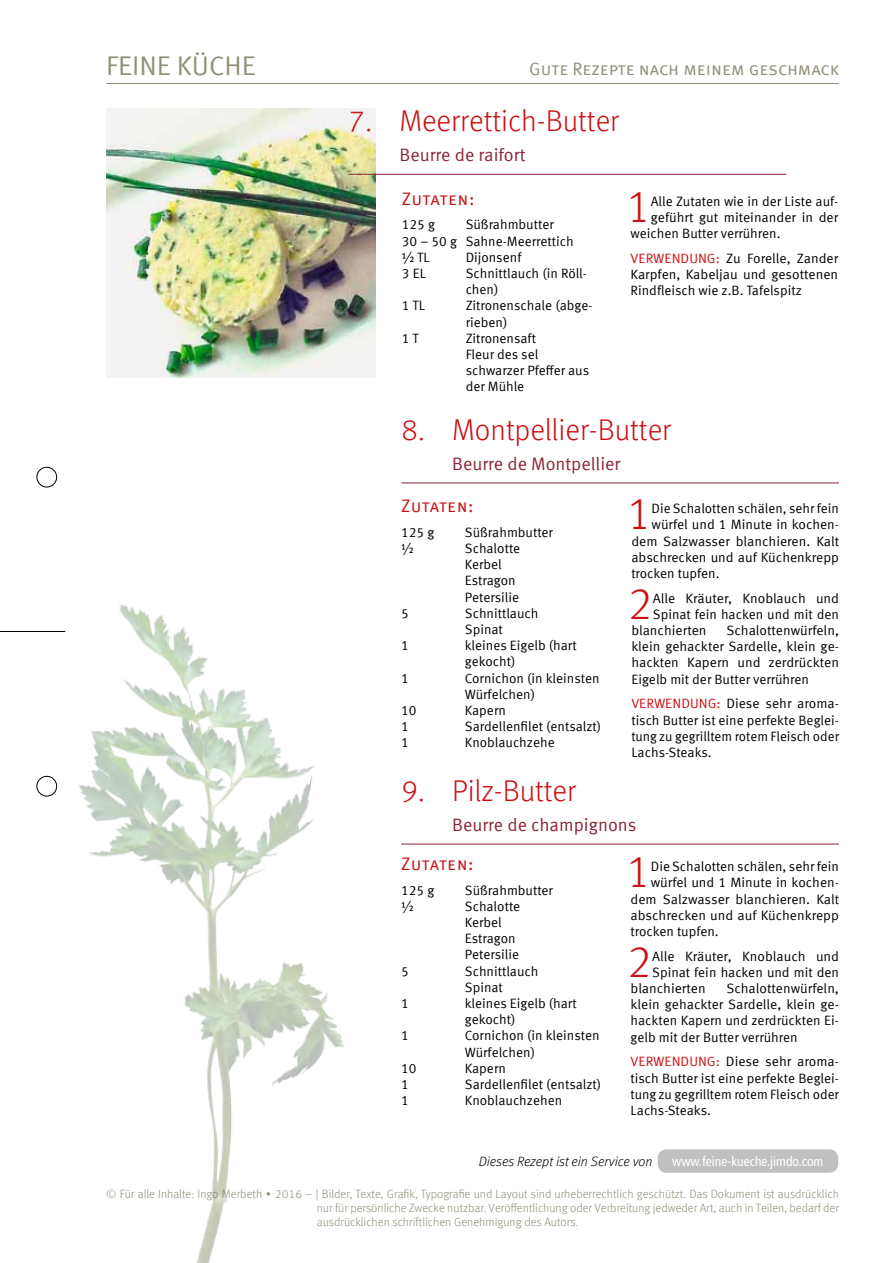
<style>
.page{position:relative;width:893px;height:1263px;background:#fff}
.page>*{position:absolute;margin:0;border:0;box-sizing:border-box;transform-origin:0 0}
.t1{font:300 45.3px "Meta Offc";color:#cd1013}
.t2{font:300 30px "Meta Offc";color:#cd1013}
.t3{font:27px "Meta Sc Offc Norm";color:#918f79}
.t4{font:18px "Meta Offc Norm";color:#8a2537}
.t5{font:18px "Meta Sc Offc Norm";letter-spacing:-.005em;color:#918f79}
.t6{font:18px "Meta Sc Offc Norm";letter-spacing:.01em;color:#cd1013}
.t7{font:13.5px/16.2px "Meta Offc Norm";color:#000}
.t8{font:italic 300 13.5px "Meta Offc";color:#000}
.t9{font:condensed 13.5px "Frutiger LT Std";color:#fff}
.t10{font:300 12px/14.4px "Meta Offc";color:#918f79;text-align:justify}
.s1{color:#cd1013}
</style>
<div class="page">
<hr style="left:106px;top:83px;width:733px;height:1px;background:#918f79">
<div style="left:37px;top:467px;width:20px;height:20px;border:1px solid #000;border-radius:50%"></div>
<div style="left:37px;top:776px;width:20px;height:20px;border:1px solid #000;border-radius:50%"></div>
<hr style="left:0;top:631px;width:65px;height:1px;background:#000">
<div style="left:658px;top:1149px;width:180px;height:24px;background:#bfc0c1;border-radius:9px"></div>
<img style="left:106px;top:108px;width:270px;height:270px">
<hr style="left:348px;top:174px;width:438px;height:1px;background:#8a2537">
<hr style="left:401px;top:483px;width:438px;height:1px;background:#8a2537">
<hr style="left:401px;top:844px;width:438px;height:1px;background:#8a2537">
<img style="left:78px;top:604px;width:266px;height:659px">
<h3 class="t3" style="left:106px;top:50px;width:151px">FEINE KÜCHE</h3>
<h3 class="t5" style="left:529px;top:58px;width:311px">Gute Rezepte nach meinem geschmack</h3>
<h2 class="t2" style="left:348px;top:104px;width:272px">7. Meerrettich-Butter</h2>
<h3 class="t4" style="left:399px;top:144px;width:128px">Beurre de raifort</h3>
<h3 class="t6" style="left:402px;top:188px;width:74px">Zutaten:</h3>
<p class="t7" style="left:402px;top:217px;width:35px">125 g</p>
<p class="t7" style="left:402px;top:217px;width:173px;text-indent:64px">Süßrahmbutter<br>30 – 50 g Sahne-Meerrettich ½ TL</p>
<p class="t7" style="left:466px;top:249px;width:57px">Dijonsenf</p>
<p class="t7" style="left:402px;top:266px;width:26px">3 EL</p>
<p class="t7" style="left:466px;top:266px;width:123px">Schnittlauch (in Röll&shy;chen)</p>
<p class="t7" style="left:402px;top:298px;width:25px">1 TL</p>
<p class="t7" style="left:466px;top:298px;width:128px">Zitronenschale (abge&shy;rieben)</p>
<p class="t7" style="left:402px;top:330px;width:18px">1 T</p>
<p class="t7" style="left:466px;top:330px;width:125px">Zitronensaft<br>Fleur des sel schwarzer Pfeffer aus der Mühle</p>
<h1 class="t1" style="left:625px;top:181px;width:27px">1</h1>
<p class="t7" style="left:651px;top:193px;width:189px">Alle Zutaten wie in der Liste auf-</p>
<p class="t7" style="left:651px;top:210px;width:189px">geführt gut miteinander in der</p>
<p class="t7" style="left:631px;top:226px;width:152px">weichen Butter verrühren.</p>
<p class="t7" style="left:631px;top:251px;width:209px;text-align:justify"><span class="s1">VERWENDUNG:</span> Zu Forelle, Zander Karpfen, Kabeljau und gesottenen Rindfleisch wie z.B. Tafelspitz</p>
<h2 class="t2" style="left:401px;top:412px;width:272px">8. Montpellier-Butter</h2>
<h3 class="t4" style="left:452px;top:453px;width:170px">Beurre de Montpellier</h3>
<h3 class="t6" style="left:401px;top:495px;width:74px">Zutaten:</h3>
<p class="t7" style="left:401px;top:524px;width:35px">125 g</p>
<p class="t7" style="left:465px;top:524px;width:90px">Süßrahmbutter</p>
<p class="t7" style="left:401px;top:540px;width:14px">½</p>
<p class="t7" style="left:465px;top:540px;width:57px">Schalotte<br>Kerbel<br>Estragon<br>Petersilie</p>
<p class="t7" style="left:401px;top:605px;width:9px">5</p>
<p class="t7" style="left:465px;top:605px;width:75px">Schnittlauch<br>Spinat</p>
<p class="t7" style="left:401px;top:638px;width:9px">1</p>
<p class="t7" style="left:465px;top:638px;width:113px">kleines Eigelb (hart gekocht)</p>
<p class="t7" style="left:401px;top:670px;width:9px">1</p>
<p class="t7" style="left:465px;top:670px;width:136px">Cornichon (in kleinsten<br>Würfelchen)</p>
<p class="t7" style="left:401px;top:702px;width:17px">10</p>
<p class="t7" style="left:465px;top:702px;width:42px">Kapern</p>
<p class="t7" style="left:401px;top:719px;width:9px">1</p>
<p class="t7" style="left:465px;top:719px;width:138px">Sardellenfilet (entsalzt)</p>
<p class="t7" style="left:401px;top:735px;width:9px">1</p>
<p class="t7" style="left:465px;top:735px;width:91px">Knoblauchzehe</p>
<h1 class="t1" style="left:626px;top:488px;width:27px">1</h1>
<p class="t7" style="left:652px;top:501px;width:189px">Die Schalotten schälen, sehr fein</p>
<p class="t7" style="left:652px;top:517px;width:189px">würfel und 1 Minute in kochen-</p>
<p class="t7" style="left:631px;top:533px;width:209px">dem Salzwasser blanchieren. Kalt</p>
<p class="t7" style="left:631px;top:549px;width:209px">abschrecken und auf Küchenkrepp</p>
<p class="t7" style="left:631px;top:565px;width:90px">trocken tupfen.</p>
<h1 class="t1" style="left:627px;top:577px;width:27px">2</h1>
<p class="t7" style="left:653px;top:590px;width:188px">Alle Kräuter, Knoblauch und</p>
<p class="t7" style="left:653px;top:606px;width:187px">Spinat fein hacken und mit den</p>
<p class="t7" style="left:631px;top:623px;width:77px">blanchierten</p>
<p class="t7" style="left:631px;top:623px;width:209px;text-align:justify;text-indent:95px">Schalottenwürfeln, klein gehackter Sardelle, klein ge&shy;hackten Kapern und zerdrückten Eigelb mit der Butter verrühren</p>
<p class="t7" style="left:631px;top:696px;width:209px;text-align:justify"><span class="s1">VERWENDUNG:</span> Diese sehr aroma&shy;tisch Butter ist eine perfekte Beglei&shy;tung zu gegrilltem rotem Fleisch oder Lachs-Steaks.</p>
<h2 class="t2" style="left:401px;top:773px;width:177px">9. Pilz-Butter</h2>
<h3 class="t4" style="left:452px;top:814px;width:186px">Beurre de champignons</h3>
<h3 class="t6" style="left:401px;top:853px;width:74px">Zutaten:</h3>
<p class="t7" style="left:401px;top:882px;width:35px">125 g</p>
<p class="t7" style="left:465px;top:882px;width:90px">Süßrahmbutter</p>
<p class="t7" style="left:401px;top:898px;width:14px">½</p>
<p class="t7" style="left:465px;top:898px;width:57px">Schalotte<br>Kerbel<br>Estragon<br>Petersilie</p>
<p class="t7" style="left:401px;top:963px;width:9px">5</p>
<p class="t7" style="left:465px;top:963px;width:75px">Schnittlauch<br>Spinat</p>
<p class="t7" style="left:401px;top:995px;width:9px">1</p>
<p class="t7" style="left:465px;top:995px;width:113px">kleines Eigelb (hart gekocht)</p>
<p class="t7" style="left:401px;top:1028px;width:9px">1</p>
<p class="t7" style="left:465px;top:1028px;width:136px">Cornichon (in kleinsten<br>Würfelchen)</p>
<p class="t7" style="left:401px;top:1060px;width:17px">10</p>
<p class="t7" style="left:465px;top:1060px;width:42px">Kapern</p>
<p class="t7" style="left:401px;top:1076px;width:9px">1</p>
<p class="t7" style="left:465px;top:1076px;width:138px">Sardellenfilet (entsalzt)</p>
<p class="t7" style="left:401px;top:1093px;width:9px">1</p>
<p class="t7" style="left:465px;top:1093px;width:99px">Knoblauchzehen</p>
<h1 class="t1" style="left:625px;top:846px;width:27px">1</h1>
<p class="t7" style="left:651px;top:859px;width:190px">Die Schalotten schälen, sehr fein</p>
<p class="t7" style="left:651px;top:875px;width:190px">würfel und 1 Minute in kochen-</p>
<p class="t7" style="left:631px;top:891px;width:210px">dem Salzwasser blanchieren. Kalt</p>
<p class="t7" style="left:631px;top:907px;width:210px">abschrecken und auf Küchenkrepp</p>
<p class="t7" style="left:631px;top:923px;width:90px">trocken tupfen.</p>
<h1 class="t1" style="left:626px;top:935px;width:27px">2</h1>
<p class="t7" style="left:652px;top:948px;width:188px">Alle Kräuter, Knoblauch und</p>
<p class="t7" style="left:652px;top:964px;width:188px">Spinat fein hacken und mit den</p>
<p class="t7" style="left:631px;top:980px;width:77px">blanchierten</p>
<p class="t7" style="left:631px;top:980px;width:210px;text-align:justify;text-indent:96px">Schalottenwürfeln, klein gehackter Sardelle, klein ge&shy;hackten Kapern und zerdrückten Ei&shy;gelb mit der Butter verrühren</p>
<p class="t7" style="left:631px;top:1054px;width:210px;text-align:justify"><span class="s1">VERWENDUNG:</span> Diese sehr aroma&shy;tisch Butter ist eine perfekte Beglei&shy;tung zu gegrilltem rotem Fleisch oder Lachs-Steaks.</p>
<p class="t8" style="left:479px;top:1154px;width:175px">Dieses Rezept ist ein Service von</p>
<p class="t9" style="left:672px;top:1153px;width:153px">www.feine-kueche.jimdo.com</p>
<p class="t10" style="left:317px;top:1186px;width:524px;text-indent:-210px">© Für alle Inhalte: Ingo Merbeth ∙ 2016 – | Bilder, Texte, Grafik, Typografie und Layout sind urheberrechtlich geschützt. Das Dokument ist ausdrücklich nur für persönliche Zwecke nutzbar. Veröffentlichung oder Verbreitung jedweder Art, auch in Teilen, bedarf der ausdrücklichen schriftlichen Genehmigung des Autors.</p>
</div>
